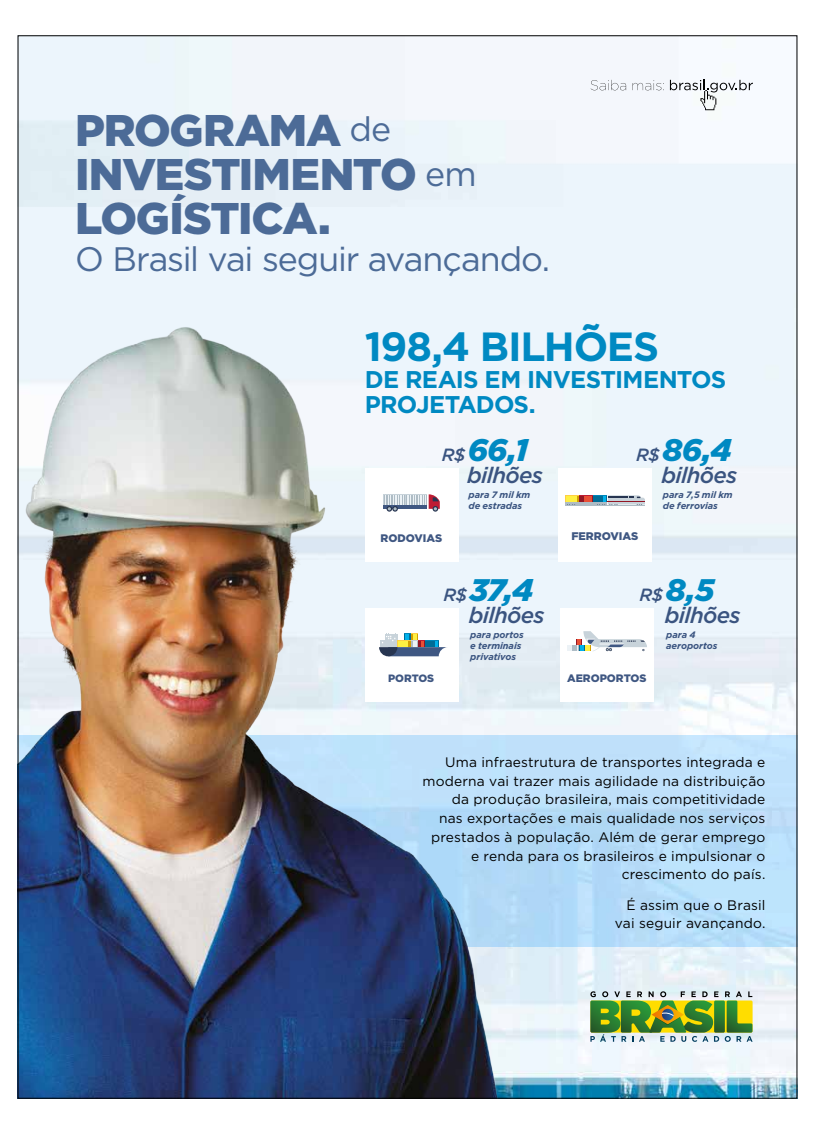
<style>
.page{position:relative;width:815px;height:1134px;background:#fff}
.page>*{position:absolute;margin:0;border:0;box-sizing:border-box;transform-origin:0 0}
.t1{font:900 44.25px/44.2px "Gotham";letter-spacing:-.025em;color:#4c6b97}
.t2{font:700 40.75px "Gotham";letter-spacing:-.03em;color:#0089c2}
.t3{font:34px "Gotham";letter-spacing:-.035em;color:#4c6b97}
.t4{font:italic 900 31.25px "Gotham";color:#0089c2}
.t5{font:700 24.12px/24.6px "Gotham";letter-spacing:-.035em;color:#0089c2}
.t6{font:italic 500 22.25px "Gotham";letter-spacing:-.035em;color:#3a5480}
.t7{font:13.75px/18.8px "Gotham";letter-spacing:.01em;color:#000;text-align:right}
.t8{font:900 11.12px "Gotham";color:#3f5782}
.t9{font:900 11px "Gotham";color:#3f5782}
.t10{font:900 10.88px "Gotham";color:#3f5782}
.t11{font:900 10.62px "Gotham";color:#3f5782}
.t12{font:italic 700 9.25px/11.1px "Gotham";letter-spacing:-.005em;color:#3a5480}
.s1{font-weight:400;font-size:34px}
.s2{font-weight:500;font-size:17.75px;color:#3a5480}
</style>
<div class="page">
<img style="left:20px;top:37px;width:775px;height:1059px">
<svg style="left:590px;top:991px;width:163px;height:51px;background:#8aaa65"></svg>
<div style="left:18px;top:735px;width:779px;height:211px;background:linear-gradient(to bottom,#c0e1fa,#b2dcf9)"></div>
<svg style="left:591px;top:80px;width:35px;height:10px"></svg>
<svg style="left:633px;top:80px;width:31px;height:10px"></svg>
<svg style="left:670px;top:80px;width:83px;height:30px"></svg>
<img style="left:20px;top:326px;width:518px;height:770px">
<div style="left:560px;top:608px;width:94px;height:94px;background:#fff"></div>
<svg style="left:567px;top:631px;width:80px;height:20px"></svg>
<div style="left:365px;top:468px;width:94px;height:93px;background:#fff"></div>
<svg style="left:384px;top:494px;width:56px;height:18px"></svg>
<div style="left:365px;top:608px;width:94px;height:94px;background:#fff"></div>
<svg style="left:379px;top:633px;width:68px;height:23px"></svg>
<div style="left:558px;top:468px;width:94px;height:93px;background:#fff"></div>
<hr style="left:565px;top:502px;width:42px;height:2px;background:#aebcc5">
<div style="left:565px;top:495px;width:14px;height:7px;background:#fecf44"></div>
<svg style="left:566px;top:495px;width:79px;height:10px"></svg>
<hr style="left:565px;top:505px;width:80px;height:1px;background:#aebcc5">
<h1 class="t1" style="left:75px;top:107px;width:403px">PROGRAMA <span class="s1">de<br></span>INVESTIMENTO <span class="s1">em<br></span>LOGÍSTICA.</h1>
<h3 class="t3" style="left:75px;top:240px;width:477px">O Brasil vai seguir avançando.</h3>
<h2 class="t2" style="left:365px;top:323px;width:296px">198,4 BILHÕES</h2>
<h3 class="t5" style="left:365px;top:367px;width:363px">DE REAIS EM INVESTIMENTOS<br>PROJETADOS.</h3>
<h3 class="t4" style="left:442px;top:428px;width:88px"><span class="s2">R$</span> 66,1</h3>
<h3 class="t6" style="left:467px;top:460px;width:77px">bilhões</h3>
<p class="t12" style="left:469px;top:489px;width:63px">para 7 mil km de estradas</p>
<p class="t9" style="left:381px;top:530px;width:63px">RODOVIAS</p>
<p class="t11" style="left:388px;top:671px;width:48px">PORTOS</p>
<h3 class="t4" style="left:443px;top:568px;width:92px"><span class="s2">R$</span> 37,4</h3>
<h3 class="t6" style="left:469px;top:601px;width:77px">bilhões</h3>
<p class="t12" style="left:470px;top:629px;width:55px">para portos e terminais privativos</p>
<h3 class="t4" style="left:636px;top:428px;width:97px"><span class="s2">R$</span> 86,4</h3>
<h3 class="t6" style="left:661px;top:460px;width:77px">bilhões</h3>
<p class="t12" style="left:663px;top:489px;width:71px">para 7,5 mil km de ferrovias</p>
<p class="t8" style="left:571px;top:529px;width:69px">FERROVIAS</p>
<h3 class="t4" style="left:639px;top:568px;width:76px"><span class="s2">R$</span>8,5</h3>
<h3 class="t6" style="left:665px;top:601px;width:77px">bilhões</h3>
<p class="t12" style="left:666px;top:629px;width:53px">para 4 aeroportos</p>
<p class="t10" style="left:567px;top:671px;width:81px">AEROPORTOS</p>
<p class="t7" style="left:423px;top:752px;width:344px">Uma infraestrutura de transportes integrada e moderna vai trazer mais agilidade na distribuição da produção brasileira, mais competitividade<br>nas exportações e mais qualidade nos serviços prestados à população. Além de gerar emprego e renda para os brasileiros e impulsionar o crescimento do país.</p>
<p class="t7" style="left:615px;top:895px;width:152px">É assim que o Brasil vai seguir avançando.</p>
</div>
